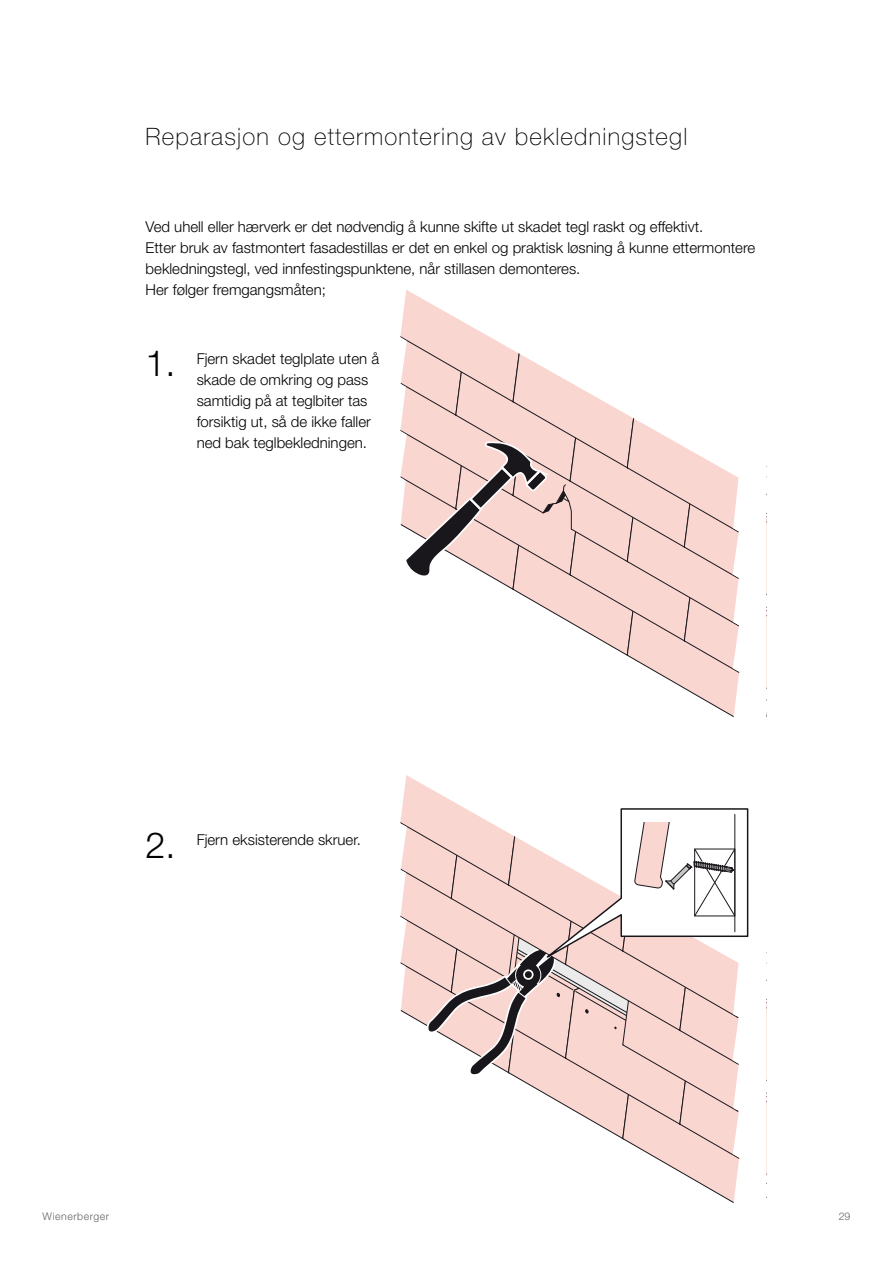
<style>
.page{position:relative;width:893px;height:1263px;background:#fff}
.page>*{position:absolute;margin:0;border:0;box-sizing:border-box;transform-origin:0 0}
.t1{font:300 36px "Helvetica Neue LT Std";color:#000}
.t2{font:100 24px "Helvetica Neue LT Std";letter-spacing:.05em;color:#000}
.t3{font:21px "Arial";color:#1a171c}
.t4{font:300 15px/21px "Helvetica Neue LT Std";color:#000}
.t5{font:300 10.5px "Helvetica Neue LT Std";letter-spacing:.05em;color:#646363}
</style>
<div class="page">
<svg style="left:400px;top:290px;width:367px;height:914px"></svg>
<div style="left:636px;top:813px;width:38px;height:9px;background:#fff"></div>
<h3 class="t3" style="left:156px;top:112px;width:145px">Ziegel ersetzen</h3>
<h2 class="t2" style="left:146px;top:122px;width:543px">Reparasjon og ettermontering av bekledningstegl</h2>
<p class="t4" style="left:146px;top:216px;width:611px">Ved uhell eller hærverk er det nødvendig å kunne skifte ut skadet tegl raskt og effektivt.<br>Etter bruk av fastmontert fasadestillas er det en enkel og praktisk løsning å kunne ettermontere bekledningstegl, ved innfestingspunktene, når stillasen demonteres.<br>Her følger fremgangsmåten;</p>
<h1 class="t1" style="left:146px;top:341px;width:32px">1.</h1>
<p class="t4" style="left:197px;top:348px;width:184px">Fjern skadet teglplate uten å skade de omkring og pass samtidig på at teglbiter tas forsiktig ut, så de ikke faller ned bak teglbekledningen.</p>
<h1 class="t1" style="left:146px;top:823px;width:32px">2.</h1>
<p class="t4" style="left:197px;top:829px;width:166px">Fjern eksisterende skruer.</p>
<p class="t5" style="left:43px;top:1210px;width:68px">Wienerberger</p>
<p class="t5" style="left:839px;top:1210px;width:13px">29</p>
</div>
